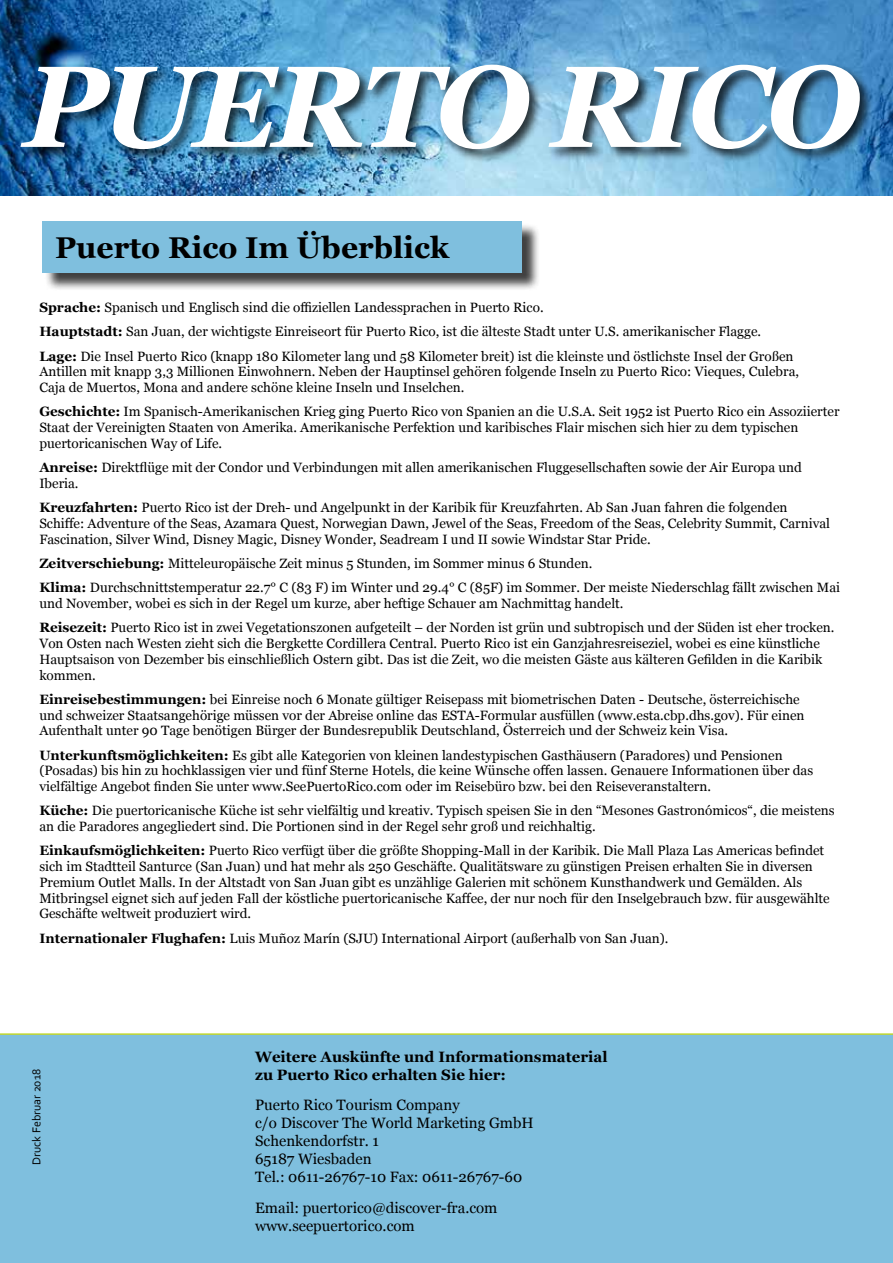
<style>
.page{position:relative;width:893px;height:1263px;background:#fff}
.page>*{position:absolute;margin:0;border:0;box-sizing:border-box;transform-origin:0 0}
.t1{font:italic 700 115.5px "Georgia";letter-spacing:-.035em;color:#fff}
.t2{font:700 30px "Georgia";color:#000}
.t3{font:15px/18px "Georgia";color:#000}
.t4{font:700 15px/18px "Georgia";color:#000}
.t5{font:13.5px/15.8px "Georgia";color:#000}
.t6{font:12px "Corbel";color:#000}
.s1{font-weight:700}
</style>
<div class="page">
<div style="left:0;top:1033px;width:893px;height:230px;background:#7fbfde"></div>
<img style="left:0;top:0;width:893px;height:196px">
<div style="left:45px;top:223px;width:495px;height:68px;background:#000;opacity:.75"></div>
<div style="left:43px;top:221px;width:479px;height:51px;background:#7fbfde"></div>
<div style="left:19px;top:63px;width:855px;height:100px;background:#000;opacity:.75"></div>
<h1 class="t1" style="left:24px;top:21px;width:839px">PUERTO RICO</h1>
<h2 class="t2" style="left:55px;top:225px;width:395px">Puerto Rico Im Überblick</h2>
<p class="t5" style="left:39px;top:295px;width:756px;line-height:24.3px"><span class="s1">Sprache:</span> Spanisch und Englisch sind die offiziellen Landessprachen in Puerto Rico.<br><span class="s1">Hauptstadt:</span> San Juan, der wichtigste Einreiseort für Puerto Rico, ist die älteste Stadt unter U.S. amerikanischer Flagge.<br><span class="s1">Lage:</span> Die Insel Puerto Rico (knapp 180 Kilometer lang und 58 Kilometer breit) ist die kleinste und östlichste Insel der Großen</p>
<p class="t5" style="left:39px;top:363px;width:761px">Antillen mit knapp 3,3 Millionen Einwohnern. Neben der Hauptinsel gehören folgende Inseln zu Puerto Rico: Vieques, Culebra,<br>Caja de Muertos, Mona and andere schöne kleine Inseln und Inselchen.</p>
<p class="t5" style="left:39px;top:403px;width:802px"><span class="s1">Geschichte:</span> Im Spanisch-Amerikanischen Krieg ging Puerto Rico von Spanien an die U.S.A. Seit 1952 ist Puerto Rico ein Assoziierter<br>Staat der Vereinigten Staaten von Amerika. Amerikanische Perfektion und karibisches Flair mischen sich hier zu dem typischen puertoricanischen Way of Life.</p>
<p class="t5" style="left:39px;top:459px;width:764px"><span class="s1">Anreise:</span> Direktflüge mit der Condor und Verbindungen mit allen amerikanischen Fluggesellschaften sowie der Air Europa und<br>Iberia.</p>
<p class="t5" style="left:39px;top:499px;width:792px"><span class="s1">Kreuzfahrten:</span> Puerto Rico ist der Dreh- und Angelpunkt in der Karibik für Kreuzfahrten. Ab San Juan fahren die folgenden<br>Schiffe: Adventure of the Seas, Azamara Quest, Norwegian Dawn, Jewel of the Seas, Freedom of the Seas, Celebrity Summit, Carnival<br>Fascination, Silver Wind, Disney Magic, Disney Wonder, Seadream I und II sowie Windstar Star Pride.</p>
<p class="t5" style="left:39px;top:551px;width:802px;line-height:24.3px"><span class="s1">Zeitverschiebung:</span> Mitteleuropäische Zeit minus 5 Stunden, im Sommer minus 6 Stunden.<br><span class="s1">Klima:</span> Durchschnittstemperatur 22.7° C (83 F) im Winter und 29.4° C (85F) im Sommer. Der meiste Niederschlag fällt zwischen Mai</p>
<p class="t5" style="left:39px;top:591px;width:797px;line-height:24.3px">und November, wobei es sich in der Regel um kurze, aber heftige Schauer am Nachmittag handelt.<br><span class="s1">Reisezeit:</span> Puerto Rico ist in zwei Vegetationszonen aufgeteilt – der Norden ist grün und subtropisch und der Süden ist eher trocken.</p>
<p class="t5" style="left:39px;top:635px;width:784px">Von Osten nach Westen zieht sich die Bergkette Cordillera Central. Puerto Rico ist ein Ganzjahresreiseziel, wobei es eine künstliche<br>Hauptsaison von Dezember bis einschließlich Ostern gibt. Das ist die Zeit, wo die meisten Gäste aus kälteren Gefilden in die Karibik kommen.</p>
<p class="t5" style="left:39px;top:691px;width:767px"><span class="s1">Einreisebestimmungen:</span> bei Einreise noch 6 Monate gültiger Reisepass mit biometrischen Daten - Deutsche, österreichische und schweizer Staatsangehörige müssen vor der Abreise online das ESTA-Formular ausfüllen (www.esta.cbp.dhs.gov). Für einen<br>Aufenthalt unter 90 Tage benötigen Bürger der Bundesrepublik Deutschland, Österreich und der Schweiz kein Visa.</p>
<p class="t5" style="left:39px;top:746px;width:775px"><span class="s1">Unterkunftsmöglichkeiten:</span> Es gibt alle Kategorien von kleinen landestypischen Gasthäusern (Paradores) und Pensionen (Posadas) bis hin zu hochklassigen vier und fünf Sterne Hotels, die keine Wünsche offen lassen. Genauere Informationen über das vielfältige Angebot finden Sie unter www.SeePuertoRico.com oder im Reisebüro bzw. bei den Reiseveranstaltern.</p>
<p class="t5" style="left:39px;top:802px;width:797px"><span class="s1">Küche:</span> Die puertoricanische Küche ist sehr vielfältig und kreativ. Typisch speisen Sie in den “Mesones Gastronómicos“, die meistens an die Paradores angegliedert sind. Die Portionen sind in der Regel sehr groß und reichhaltig.</p>
<p class="t5" style="left:39px;top:842px;width:792px"><span class="s1">Einkaufsmöglichkeiten:</span> Puerto Rico verfügt über die größte Shopping-Mall in der Karibik. Die Mall Plaza Las Americas befindet sich im Stadtteil Santurce (San Juan) und hat mehr als 250 Geschäfte. Qualitätsware zu günstigen Preisen erhalten Sie in diversen Premium Outlet Malls. In der Altstadt von San Juan gibt es unzählige Galerien mit schönem Kunsthandwerk und Gemälden. Als Mitbringsel eignet sich auf jeden Fall der köstliche puertoricanische Kaffee, der nur noch für den Inselgebrauch bzw. für ausgewählte Geschäfte weltweit produziert wird.</p>
<p class="t5" style="left:39px;top:930px;width:631px"><span class="s1">Internationaler Flughafen:</span> Luis Muñoz Marín (SJU) International Airport (außerhalb von San Juan).</p>
<p class="t6" style="left:29px;top:1165px;width:98px;rotate:-90deg">Druck Februar 2018</p>
<p class="t4" style="left:255px;top:1047px;width:354px">Weitere Auskünfte und Informationsmaterial zu Puerto Rico erhalten Sie hier:</p>
<p class="t3" style="left:255px;top:1096px;width:280px">Puerto Rico Tourism Company<br>c/o Discover The World Marketing GmbH<br>Schenkendorfstr. 1<br>65187 Wiesbaden<br>Tel.: 0611-26767-10 Fax: 0611-26767-60</p>
<p class="t3" style="left:255px;top:1198px;width:244px">Email: puertorico@discover-fra.com www.seepuertorico.com</p>
</div>
